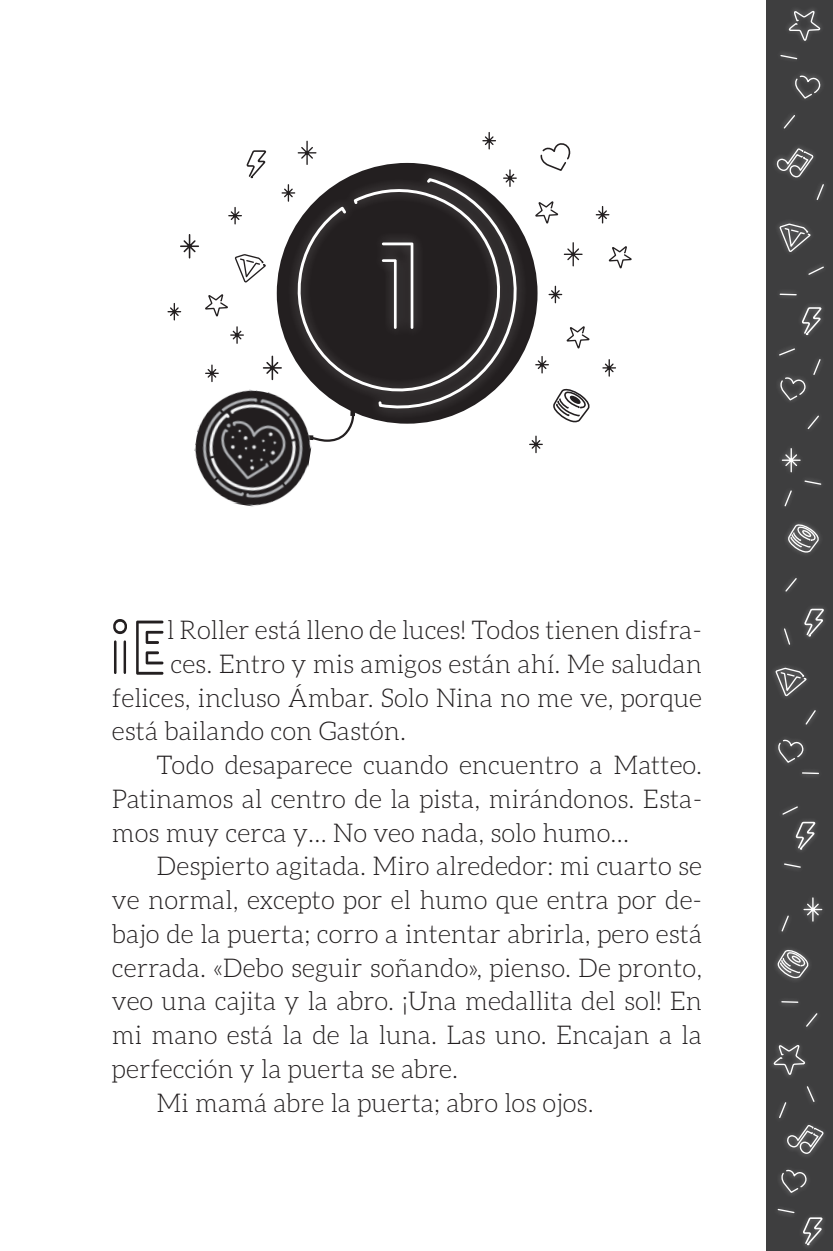
<style>
.page{position:relative;width:833px;height:1251px;background:#fff}
.page>*{position:absolute;margin:0;border:0;box-sizing:border-box;transform-origin:0 0}
.t1{font:300 117px "Lovelo Line";color:#fff}
.t2{font:700 76.73px "Lovelo Line";color:#231f20;scale:.93 1}
.t3{font:300 25.88px "Aleo";color:#231f20}
</style>
<div class="page">
<div style="left:286px;top:167px;width:241px;height:252px;background:#fff;opacity:.4"></div>
<svg style="left:289px;top:188px;width:87px;height:211px;background:#3e3a3b"></svg>
<svg style="left:281px;top:183px;width:15px;height:19px"></svg>
<svg style="left:529px;top:435px;width:14px;height:19px"></svg>
<svg style="left:205px;top:364px;width:14px;height:18px"></svg>
<svg style="left:228px;top:207px;width:14px;height:18px"></svg>
<svg style="left:297px;top:140px;width:20px;height:25px"></svg>
<svg style="left:246px;top:150px;width:20px;height:29px"></svg>
<svg style="left:262px;top:355px;width:20px;height:26px"></svg>
<svg style="left:167px;top:234px;width:99px;height:110px"></svg>
<svg style="left:376px;top:132px;width:256px;height:292px"></svg>
<svg style="left:319px;top:400px;width:38px;height:42px"></svg>
<img style="left:194px;top:382px;width:125px;height:125px">
<div style="left:766px;top:0;width:66px;height:1250px;background:#3e3e3f"></div>
<svg style="left:779px;top:348px;width:16px;height:8px"></svg>
<svg style="left:780px;top:54px;width:18px;height:6px"></svg>
<svg style="left:784px;top:863px;width:17px;height:5px"></svg>
<svg style="left:777px;top:1208px;width:18px;height:5px"></svg>
<svg style="left:804px;top:479px;width:18px;height:6px"></svg>
<svg style="left:794px;top:76px;width:25px;height:23px"></svg>
<svg style="left:780px;top:1169px;width:26px;height:24px"></svg>
<svg style="left:777px;top:739px;width:26px;height:24px"></svg>
<svg style="left:779px;top:377px;width:26px;height:24px"></svg>
<svg style="left:788px;top:10px;width:33px;height:31px"></svg>
<svg style="left:808px;top:266px;width:16px;height:9px"></svg>
<svg style="left:783px;top:628px;width:8px;height:17px"></svg>
<svg style="left:805px;top:710px;width:11px;height:15px"></svg>
<svg style="left:783px;top:115px;width:12px;height:14px"></svg>
<svg style="left:806px;top:1013px;width:12px;height:14px"></svg>
<svg style="left:785px;top:578px;width:12px;height:14px"></svg>
<svg style="left:807px;top:415px;width:12px;height:15px"></svg>
<svg style="left:780px;top:293px;width:16px;height:2px"></svg>
<svg style="left:781px;top:1000px;width:16px;height:2px"></svg>
<svg style="left:802px;top:772px;width:16px;height:2px"></svg>
<svg style="left:775px;top:147px;width:49px;height:53px"></svg>
<svg style="left:781px;top:915px;width:8px;height:17px"></svg>
<svg style="left:813px;top:359px;width:8px;height:16px"></svg>
<svg style="left:778px;top:1086px;width:46px;height:70px"></svg>
<svg style="left:778px;top:222px;width:33px;height:30px"></svg>
<svg style="left:774px;top:666px;width:33px;height:30px"></svg>
<svg style="left:781px;top:448px;width:20px;height:25px"></svg>
<svg style="left:803px;top:897px;width:20px;height:25px"></svg>
<svg style="left:802px;top:1216px;width:20px;height:29px"></svg>
<svg style="left:782px;top:806px;width:33px;height:44px"></svg>
<svg style="left:803px;top:607px;width:20px;height:30px"></svg>
<svg style="left:801px;top:306px;width:20px;height:30px"></svg>
<svg style="left:786px;top:524px;width:33px;height:30px"></svg>
<svg style="left:775px;top:949px;width:33px;height:31px"></svg>
<svg style="left:784px;top:490px;width:8px;height:17px"></svg>
<svg style="left:772px;top:1044px;width:34px;height:30px"></svg>
<div style="left:371px;top:231px;width:54px;height:108px;background:#2b2728"></div>
<svg style="left:828px;top:1243px;width:5px;height:8px"></svg>
<h1 class="t1" style="left:378px;top:214px;width:46px">1</h1>
<h2 class="t2" style="left:108px;top:591px;width:67px">¡E</h2>
<p class="t3" style="left:167px;top:615px;width:536px">l Roller está lleno de luces! Todos tienen disfra-</p>
<p class="t3" style="left:170px;top:649px;width:533px">ces. Entro y mis amigos están ahí. Me saludan</p>
<p class="t3" style="left:112px;top:683px;width:591px">felices, incluso Ámbar. Solo Nina no me ve, porque</p>
<p class="t3" style="left:112px;top:717px;width:296px">está bailando con Gastón.</p>
<p class="t3" style="left:157px;top:750px;width:547px">Todo desaparece cuando encuentro a Matteo.</p>
<p class="t3" style="left:112px;top:784px;width:591px">Patinamos al centro de la pista, mirándonos. Esta-</p>
<p class="t3" style="left:112px;top:818px;width:518px">mos muy cerca y… No veo nada, solo humo…</p>
<p class="t3" style="left:157px;top:852px;width:547px">Despierto agitada. Miro alrededor: mi cuarto se</p>
<p class="t3" style="left:112px;top:885px;width:591px">ve normal, excepto por el humo que entra por de-</p>
<p class="t3" style="left:112px;top:919px;width:591px">bajo de la puerta; corro a intentar abrirla, pero está</p>
<p class="t3" style="left:112px;top:953px;width:591px">cerrada. «Debo seguir soñando», pienso. De pronto,</p>
<p class="t3" style="left:112px;top:987px;width:591px">veo una cajita y la abro. ¡Una medallita del sol! En</p>
<p class="t3" style="left:112px;top:1020px;width:591px">mi mano está la de la luna. Las uno. Encajan a la</p>
<p class="t3" style="left:112px;top:1054px;width:347px">perfección y la puerta se abre.</p>
<p class="t3" style="left:157px;top:1088px;width:438px">Mi mamá abre la puerta; abro los ojos.</p>
</div>
